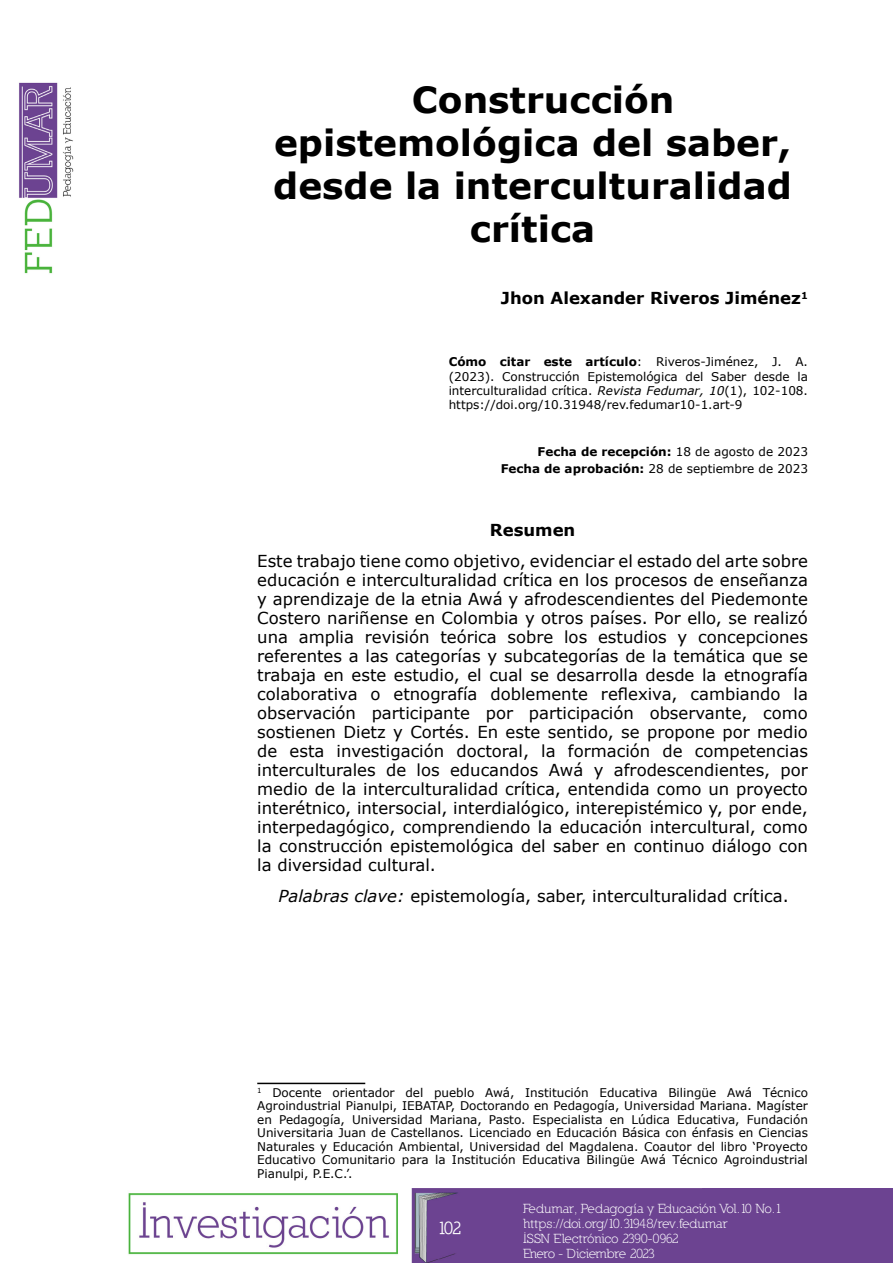
<style>
.page{position:relative;width:893px;height:1263px;background:#fff}
.page>*{position:absolute;margin:0;border:0;box-sizing:border-box;transform-origin:0 0}
.t1{font:700 36px/43.2px "Verdana";color:#000;text-align:center}
.t2{font:700 18px "Nilland";color:#fff}
.t3{font:16.5px/18.9px "Verdana";color:#000;text-align:justify}
.t4{font:700 16.5px "Verdana";color:#000}
.t5{font:13.5px/15px "Nilland";letter-spacing:-.035em;color:#fff}
.t6{font:12px/13.5px "Verdana";color:#000;text-align:justify}
.s1{font-weight:700}
.s2{font-style:italic}
</style>
<div class="page">
<div style="left:412px;top:1189px;width:481px;height:74px;background:#6c4391"></div>
<img style="left:19px;top:82px;width:55px;height:192px">
<img style="left:128px;top:1193px;width:270px;height:62px">
<hr style="left:257px;top:1083px;width:108px;height:1px;background:#000">
<h1 class="t1" style="left:273px;top:77px;width:520px">Construcción epistemológica del saber, desde la interculturalidad crítica</h1>
<p class="t4" style="left:501px;top:286px;width:308px">Jhon Alexander Riveros Jiménez<sup>1</sup></p>
<p class="t6" style="left:449px;top:355px;width:361px;line-height:14.1px"><span class="s1">Cómo citar este artículo</span>: Riveros-Jiménez, J. A. (2023). Construcción Epistemológica del Saber desde la interculturalidad crítica. <span class="s2">Revista Fedumar, 10</span>(1), 102-108. https://doi.org/10.31948/rev.fedumar10-1.art-9</p>
<p class="t6" style="left:501px;top:443px;width:309px;line-height:16.5px;text-align:right"><span class="s1">Fecha de recepción:</span> 18 de agosto de 2023<br><span class="s1">Fecha de aprobación:</span> 28 de septiembre de 2023</p>
<p class="t4" style="left:490px;top:519px;width:87px">Resumen</p>
<p class="t3" style="left:257px;top:552px;width:552px">Este trabajo tiene como objetivo, evidenciar el estado del arte sobre educación e interculturalidad crítica en los procesos de enseñanza y aprendizaje de la etnia Awá y afrodescendientes del Piedemonte Costero nariñense en Colombia y otros países. Por ello, se realizó una amplia revisión teórica sobre los estudios y concepciones referentes a las categorías y subcategorías de la temática que se trabaja en este estudio, el cual se desarrolla desde la etnografía colaborativa o etnografía doblemente reflexiva, cambiando la observación participante por participación observante, como sostienen Dietz y Cortés. En este sentido, se propone por medio de esta investigación doctoral, la formación de competencias interculturales de los educandos Awá y afrodescendientes, por medio de la interculturalidad crítica, entendida como un proyecto interétnico, intersocial, interdialógico, interepistémico y, por ende, interpedagógico, comprendiendo la educación intercultural, como la construcción epistemológica del saber en continuo diálogo con la diversidad cultural.</p>
<p class="t3" style="left:279px;top:886px;width:512px"><span class="s2">Palabras clave:</span> epistemología, saber, interculturalidad crítica.</p>
<p class="t6" style="left:257px;top:1086px;width:552px"><sup>1</sup> Docente orientador del pueblo Awá, Institución Educativa Bilingüe Awá Técnico Agroindustrial Pianulpi, IEBATAP, Doctorando en Pedagogía, Universidad Mariana. Magíster en Pedagogía, Universidad Mariana, Pasto. Especialista en Lúdica Educativa, Fundación Universitaria Juan de Castellanos. Licenciado en Educación Básica con énfasis en Ciencias Naturales y Educación Ambiental, Universidad del Magdalena. Coautor del libro ‘Proyecto Educativo Comunitario para la Institución Educativa Bilingüe Awá Técnico Agroindustrial Pianulpi, P.E.C.’.</p>
<p class="t2" style="left:438px;top:1217px;width:26px">102</p>
<p class="t5" style="left:523px;top:1201px;width:261px">Fedumar, Pedagogía y Educación Vol.10 No.1 https://doi.org/10.31948/rev.fedumar<br>ISSN Electrónico 2390-0962<br>Enero - Diciembre 2023</p>
</div>
